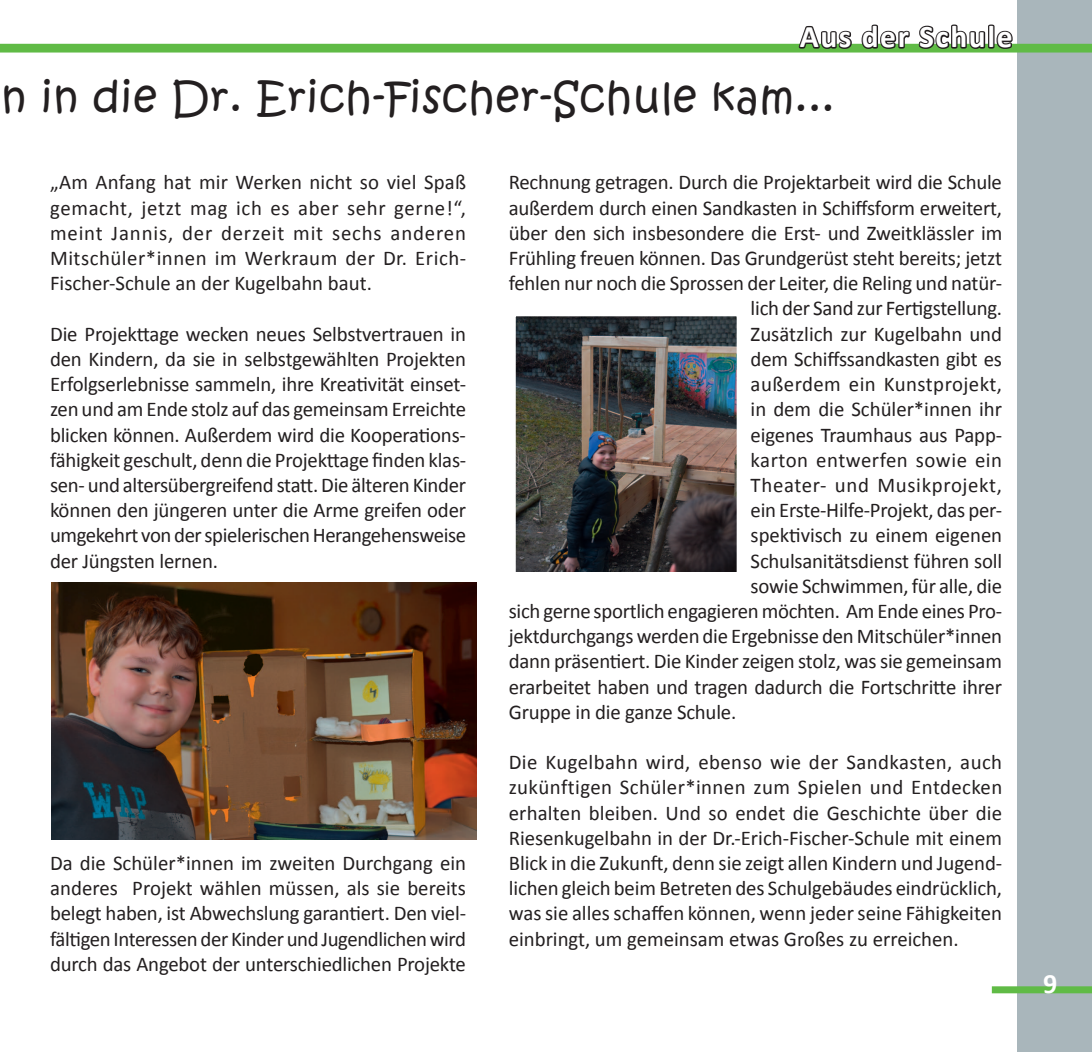
<style>
.page{position:relative;width:1092px;height:1052px;background:#fff}
.page>*{position:absolute;margin:0;border:0;box-sizing:border-box;transform-origin:0 0}
.t1{font:42px "Kristen ITC";letter-spacing:.02em;color:#231f20}
.t2{font:700 31.5px "Calibri";letter-spacing:.05em;color:#fff}
.t3{font:700 28px "Calibri";color:#fff}
.t4{font:21px/25.2px "Calibri";letter-spacing:-.01em;color:#231f20;text-align:justify}
.t5{font:21px "Calibri";letter-spacing:.02em;color:#231f20}
.t6{font:21px "Calibri";letter-spacing:.03em;color:#231f20}
.t7{font:21px "Calibri";letter-spacing:.025em;color:#231f20}
</style>
<div class="page">
<div style="left:1017px;top:0;width:74px;height:1052px;background:#a9b6bb"></div>
<svg style="left:991px;top:986px;width:100px;height:7px"></svg>
<svg style="left:0;top:24px;width:1091px;height:29px"></svg>
<img style="left:516px;top:317px;width:219px;height:254px">
<img style="left:52px;top:582px;width:424px;height:257px">
<h2 class="t2" style="left:799px;top:17px;width:214px">Aus der Schule</h2>
<h1 class="t1" style="left:2px;top:69px;width:834px">n in die Dr. Erich-Fischer-Schule kam...</h1>
<p class="t4" style="left:50px;top:170px;width:417px">„Am Anfang hat mir Werken nicht so viel Spaß gemacht, jetzt mag ich es aber sehr gerne!“, meint Jannis, der derzeit mit sechs anderen Mitschüler*innen im Werkraum der Dr. Erich-Fischer-Schule an der Kugelbahn baut.</p>
<p class="t4" style="left:50px;top:321px;width:418px">Die Projekttage wecken neues Selbstvertrauen in den Kindern, da sie in selbstgewählten Projekten Erfolgserlebnisse sammeln, ihre Kreativität einset&shy;zen und am Ende stolz auf das gemeinsam Erreichte blicken können. Außerdem wird die Kooperations&shy;fähigkeit geschult, denn die Projekttage finden klas&shy;sen- und altersübergreifend statt. Die älteren Kinder können den jüngeren unter die Arme greifen oder umgekehrt von der spielerischen Herangehensweise der Jüngsten lernen.</p>
<p class="t4" style="left:50px;top:850px;width:417px">Da die Schüler*innen im zweiten Durchgang ein anderes Projekt wählen müssen, als sie bereits belegt haben, ist Abwechslung garantiert. Den viel&shy;fältigen Interessen der Kinder und Jugendlichen wird durch das Angebot der unterschiedlichen Projekte</p>
<p class="t4" style="left:508px;top:170px;width:494px">Rechnung getragen. Durch die Projektarbeit wird die Schule</p>
<p class="t4" style="left:508px;top:195px;width:494px">außerdem durch einen Sandkasten in Schiffsform erweitert,</p>
<p class="t4" style="left:508px;top:220px;width:495px">über den sich insbesondere die Erst- und Zweitklässler im</p>
<p class="t4" style="left:508px;top:245px;width:494px">Frühling freuen können. Das Grundgerüst steht bereits; jetzt</p>
<p class="t4" style="left:508px;top:271px;width:495px">fehlen nur noch die Sprossen der Leiter, die Reling und natür-</p>
<p class="t4" style="left:750px;top:296px;width:253px">lich der Sand zur Fertigstellung.</p>
<p class="t4" style="left:750px;top:321px;width:253px">Zusätzlich zur Kugelbahn und</p>
<p class="t4" style="left:750px;top:346px;width:253px">dem Schiffssandkasten gibt es</p>
<p class="t5" style="left:750px;top:371px;width:253px">außerdem ein Kunstprojekt,</p>
<p class="t4" style="left:750px;top:397px;width:253px">in dem die Schüler*innen ihr</p>
<p class="t4" style="left:750px;top:422px;width:253px">eigenes Traumhaus aus Papp-</p>
<p class="t7" style="left:750px;top:446px;width:253px">karton entwerfen sowie ein</p>
<p class="t6" style="left:750px;top:472px;width:253px">Theater- und Musikprojekt,</p>
<p class="t4" style="left:750px;top:497px;width:253px">ein Erste-Hilfe-Projekt, das per-</p>
<p class="t4" style="left:750px;top:523px;width:253px">spektivisch zu einem eigenen</p>
<p class="t4" style="left:750px;top:548px;width:253px">Schulsanitätsdienst führen soll</p>
<p class="t4" style="left:750px;top:573px;width:253px">sowie Schwimmen, für alle, die</p>
<p class="t4" style="left:508px;top:598px;width:495px">sich gerne sportlich engagieren möchten. Am Ende eines Pro-</p>
<p class="t4" style="left:508px;top:623px;width:494px">jektdurchgangs werden die Ergebnisse den Mitschüler*innen</p>
<p class="t4" style="left:508px;top:649px;width:494px">dann präsentiert. Die Kinder zeigen stolz, was sie gemeinsam</p>
<p class="t4" style="left:508px;top:674px;width:494px">erarbeitet haben und tragen dadurch die Fortschritte ihrer</p>
<p class="t4" style="left:508px;top:699px;width:229px">Gruppe in die ganze Schule.</p>
<p class="t4" style="left:508px;top:749px;width:495px">Die Kugelbahn wird, ebenso wie der Sandkasten, auch zukünftigen Schüler*innen zum Spielen und Entdecken erhalten bleiben. Und so endet die Geschichte über die Riesenkugelbahn in der Dr.-Erich-Fischer-Schule mit einem Blick in die Zukunft, denn sie zeigt allen Kindern und Jugend&shy;lichen gleich beim Betreten des Schulgebäudes eindrücklich, was sie alles schaffen können, wenn jeder seine Fähigkeiten einbringt, um gemeinsam etwas Großes zu erreichen.</p>
<h3 class="t3" style="left:1042px;top:965px;width:16px">9</h3>
</div>
